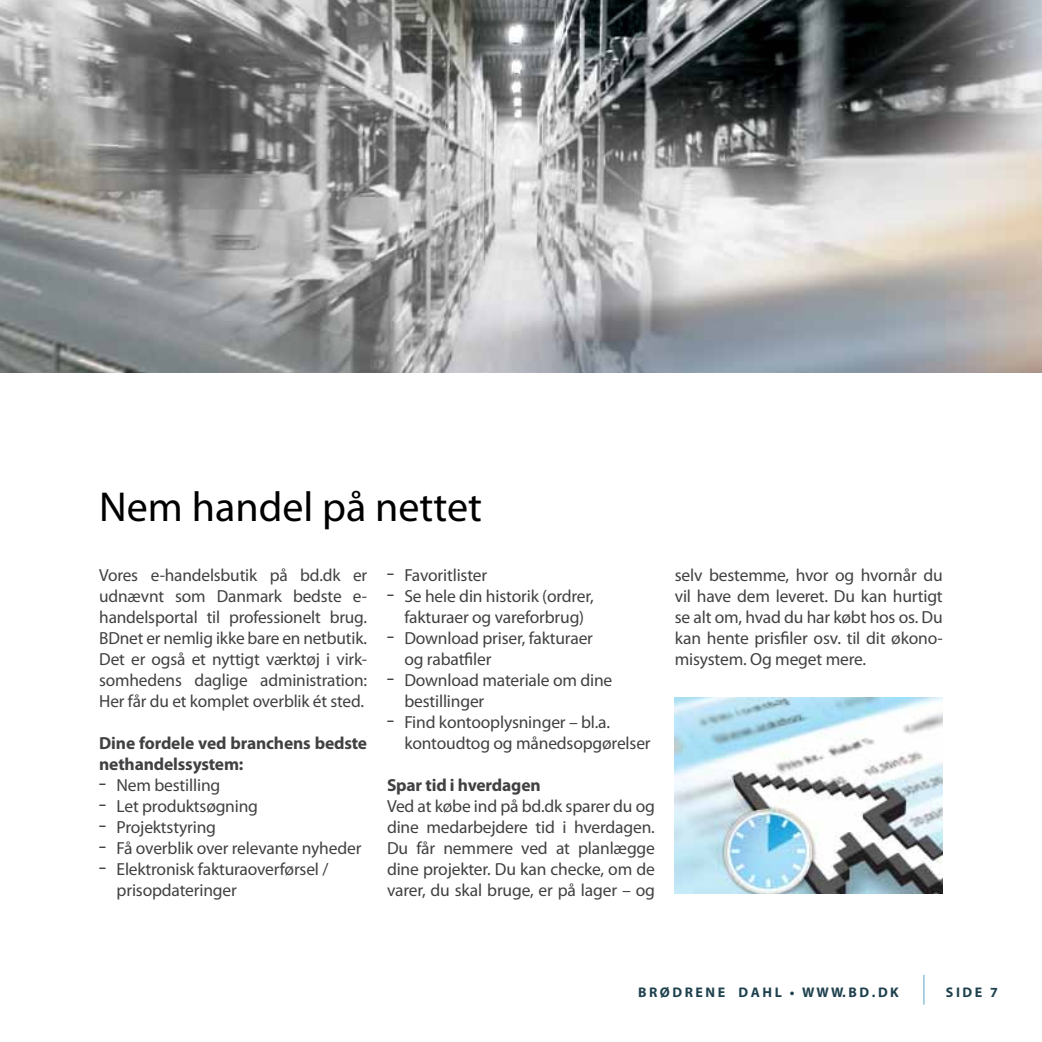
<style>
.page{position:relative;width:1042px;height:1042px;background:#fff}
.page>*{position:absolute;margin:0;border:0;box-sizing:border-box;transform-origin:0 0}
.t1{font:42px "Myriad";color:#000}
.t2{font:17.5px/21px "Myriad Pro";letter-spacing:-.01em;color:#414042;text-align:justify}
.t3{font:700 17.5px "Myriad Pro";letter-spacing:-.01em;color:#414042}
.t4{font:700 14px "Myriad Pro";color:#1f414e}
.s1{font-family:"Haettenschweiler"}
</style>
<div class="page">
<img style="left:0;top:0;width:1042px;height:372px">
<svg style="left:923px;top:975px;width:1px;height:29px"></svg>
<img style="left:675px;top:698px;width:268px;height:195px">
<h1 class="t1" style="left:99px;top:486px;width:384px">Nem handel på nettet</h1>
<p class="t2" style="left:99px;top:564px;width:269px">Vores e-handelsbutik på bd.dk er udnævnt som Danmark bedste e&shy;handelsportal til professionelt brug.<br>BDnet er nemlig ikke bare en netbutik.<br>Det er også et nyttigt værktøj i virk&shy;somhedens daglige administration:<br>Her får du et komplet overblik ét sted.</p>
<p class="t3" style="left:99px;top:731px;width:269px">Dine fordele ved branchens bedste</p>
<p class="t3" style="left:99px;top:752px;width:146px">nethandelssystem:</p>
<p class="t2" style="left:99px;top:774px;width:123px"><span class="s1">−</span> Nem bestilling</p>
<p class="t2" style="left:99px;top:795px;width:160px"><span class="s1">−</span> Let produktsøgning</p>
<p class="t2" style="left:99px;top:816px;width:118px"><span class="s1">−</span> Projektstyring</p>
<p class="t2" style="left:99px;top:837px;width:264px"><span class="s1">−</span> Få overblik over relevante nyheder</p>
<p class="t2" style="left:99px;top:858px;width:231px"><span class="s1">−</span> Elektronisk fakturaoverførsel /</p>
<p class="t2" style="left:117px;top:879px;width:122px">prisopdateringer</p>
<p class="t2" style="left:387px;top:564px;width:102px"><span class="s1">−</span> Favoritlister</p>
<p class="t2" style="left:387px;top:585px;width:208px"><span class="s1">−</span> Se hele din historik (ordrer,</p>
<p class="t2" style="left:404px;top:606px;width:181px">fakturaer og vareforbrug)</p>
<p class="t2" style="left:387px;top:627px;width:207px"><span class="s1">−</span> Download priser, fakturaer</p>
<p class="t2" style="left:404px;top:648px;width:89px">og rabatfiler</p>
<p class="t2" style="left:387px;top:669px;width:227px"><span class="s1">−</span> Download materiale om dine</p>
<p class="t2" style="left:404px;top:690px;width:81px">bestillinger</p>
<p class="t2" style="left:387px;top:711px;width:224px"><span class="s1">−</span> Find kontooplysninger – bl.a.</p>
<p class="t2" style="left:404px;top:732px;width:248px">kontoudtog og månedsopgørelser</p>
<p class="t3" style="left:387px;top:773px;width:155px">Spar tid i hverdagen</p>
<p class="t2" style="left:387px;top:795px;width:269px">Ved at købe ind på bd.dk sparer du og dine medarbejdere tid i hverdagen.<br>Du får nemmere ved at planlægge dine projekter. Du kan checke, om de varer, du skal bruge, er på lager – og</p>
<p class="t2" style="left:675px;top:564px;width:269px">selv bestemme, hvor og hvornår du vil have dem leveret. Du kan hurtigt se alt om, hvad du har købt hos os. Du kan hente prisfiler osv. til dit økono&shy;misystem. Og meget mere.</p>
<p class="t4" style="left:638px;top:983px;width:262px">B R Ø D R E N E D A H L • W W W. B D . D K</p>
<p class="t4" style="left:946px;top:983px;width:54px">S I D E 7</p>
</div>
